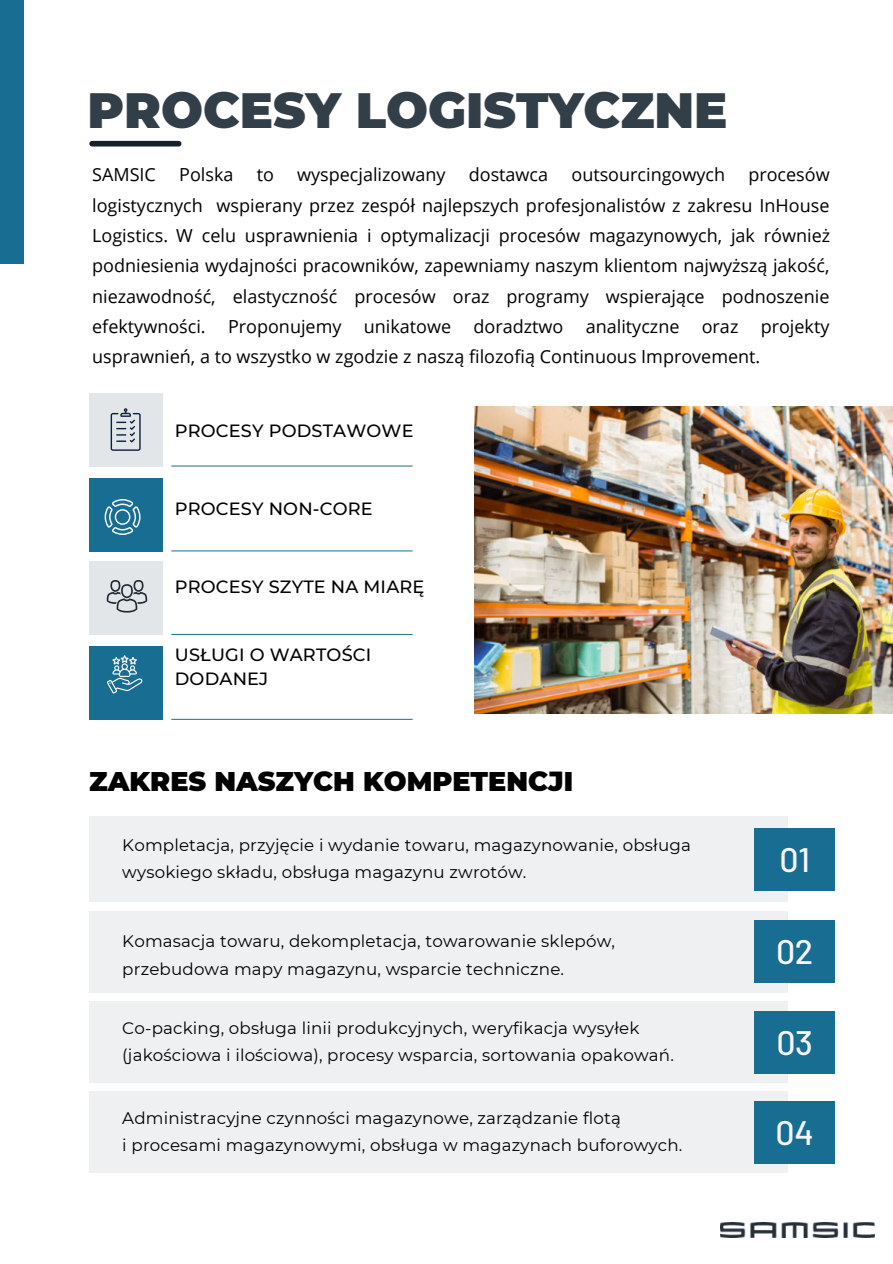
<style>
.page{position:relative;width:893px;height:1264px;background:#fff}
.page>*{position:absolute;margin:0;border:0;box-sizing:border-box;transform-origin:0 0}
.t1{font:900 49.5px "Montserrat";color:#333f48}
.t2{font:500 33.9px "Barlow";letter-spacing:-.01em;color:#f7f7f7}
.t3{font:900 27px "Montserrat";color:#000}
.t4{font:18px/30.3px "Open Sans";color:#000;text-align:justify}
.t5{font:500 17.7px/24.8px "Montserrat";letter-spacing:.01em;color:#000}
.t6{font:16.65px/27.6px "Montserrat";letter-spacing:.01em;color:#000}
</style>
<div class="page">
<img style="left:475px;top:406px;width:417px;height:307px">
<div style="left:0;top:0;width:24px;height:264px;background:#186d92"></div>
<div style="left:92px;top:141px;width:87px;height:5px;background:#14202a"></div>
<img style="left:720px;top:1222px;width:154px;height:15px">
<div style="left:89px;top:393px;width:74px;height:73px;background:#e2e6e8"></div>
<svg style="left:111px;top:408px;width:30px;height:43px"></svg>
<div style="left:89px;top:478px;width:74px;height:73px;background:#186d92"></div>
<hr style="left:171px;top:465px;width:241px;height:1px;background:#186d92">
<hr style="left:171px;top:550px;width:241px;height:1px;background:#186d92">
<div style="left:89px;top:561px;width:74px;height:73px;background:#e2e6e8"></div>
<div style="left:89px;top:646px;width:74px;height:73px;background:#186d92"></div>
<hr style="left:171px;top:634px;width:241px;height:1px;background:#186d92">
<hr style="left:171px;top:719px;width:241px;height:1px;background:#186d92">
<div style="left:89px;top:816px;width:698px;height:85px;background:#eff0f2"></div>
<div style="left:754px;top:828px;width:81px;height:62px;background:#186d92"></div>
<div style="left:89px;top:911px;width:698px;height:81px;background:#eff0f2"></div>
<div style="left:754px;top:920px;width:81px;height:62px;background:#186d92"></div>
<div style="left:89px;top:1001px;width:698px;height:81px;background:#eff0f2"></div>
<div style="left:754px;top:1011px;width:81px;height:62px;background:#186d92"></div>
<div style="left:89px;top:1091px;width:698px;height:81px;background:#eff0f2"></div>
<div style="left:754px;top:1101px;width:81px;height:61px;background:#186d92"></div>
<svg style="left:105px;top:499px;width:35px;height:36px"></svg>
<svg style="left:107px;top:655px;width:36px;height:38px"></svg>
<svg style="left:107px;top:580px;width:40px;height:32px"></svg>
<h1 class="t1" style="left:87px;top:73px;width:641px">PROCESY LOGISTYCZNE</h1>
<p class="t4" style="left:92px;top:159px;width:739px;text-indent:656px">procesów logistycznych wspierany przez zespół najlepszych profesjonalistów z zakresu InHouse Logistics. W celu usprawnienia i optymalizacji procesów magazynowych, jak również podniesienia wydajności pracowników, zapewniamy naszym klientom najwyższą jakość, niezawodność, elastyczność procesów oraz programy wspierające podnoszenie efektywności. Proponujemy unikatowe doradztwo analityczne oraz projekty usprawnień, a to wszystko w zgodzie z naszą filozofią Continuous Improvement.</p>
<p class="t4" style="left:92px;top:159px;width:65px">SAMSIC</p>
<p class="t4" style="left:179px;top:159px;width:56px">Polska</p>
<p class="t4" style="left:257px;top:159px;width:19px">to</p>
<p class="t4" style="left:297px;top:159px;width:150px">wyspecjalizowany</p>
<p class="t4" style="left:469px;top:159px;width:81px">dostawca</p>
<p class="t4" style="left:571px;top:159px;width:155px">outsourcingowych</p>
<p class="t5" style="left:175px;top:418px;width:240px">PROCESY PODSTAWOWE</p>
<p class="t5" style="left:175px;top:495px;width:199px">PROCESY NON-CORE</p>
<p class="t5" style="left:175px;top:574px;width:251px">PROCESY SZYTE NA MIARĘ</p>
<p class="t5" style="left:175px;top:641px;width:198px">USŁUGI O WARTOŚCI<br>DODANEJ</p>
<h3 class="t3" style="left:89px;top:760px;width:485px">ZAKRES NASZYCH KOMPETENCJI</h3>
<p class="t6" style="left:122px;top:830px;width:570px">Kompletacja, przyjęcie i wydanie towaru, magazynowanie, obsługa wysokiego składu, obsługa magazynu zwrotów.</p>
<h2 class="t2" style="left:779px;top:838px;width:32px">01</h2>
<p class="t6" style="left:122px;top:926px;width:494px">Komasacja towaru, dekompletacja, towarowanie sklepów, przebudowa mapy magazynu, wsparcie techniczne.</p>
<h2 class="t2" style="left:776px;top:931px;width:39px">02</h2>
<p class="t6" style="left:122px;top:1013px;width:553px">Co-packing, obsługa linii produkcyjnych, weryfikacja wysyłek (jakościowa i ilościowa), procesy wsparcia, sortowania opakowań.</p>
<h2 class="t2" style="left:776px;top:1021px;width:38px">03</h2>
<p class="t6" style="left:122px;top:1103px;width:561px">Administracyjne czynności magazynowe, zarządzanie flotą<br>i procesami magazynowymi, obsługa w magazynach buforowych.</p>
<h2 class="t2" style="left:775px;top:1111px;width:40px">04</h2>
</div>
